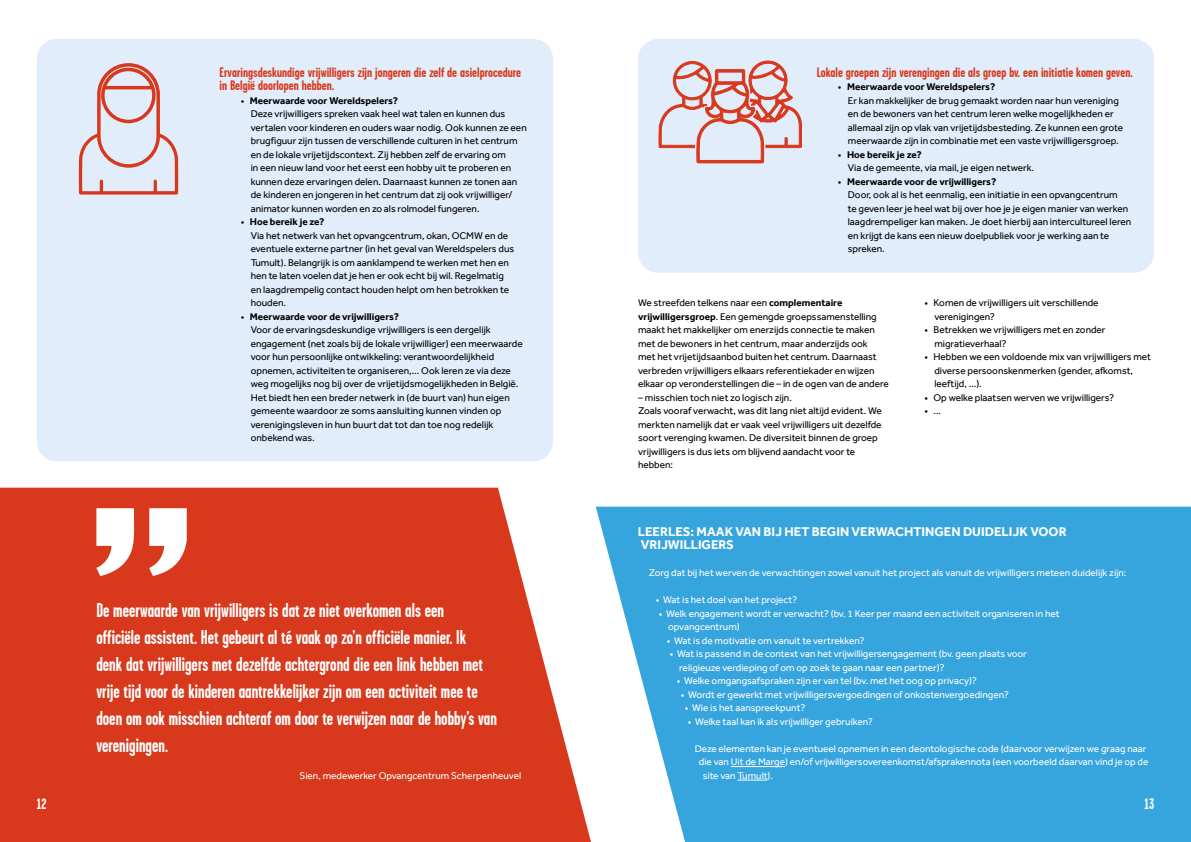
<style>
.page{position:relative;width:1191px;height:842px;background:#fff}
.page>*{position:absolute;margin:0;border:0;box-sizing:border-box;transform-origin:0 0}
.t1{font:700 20px/27px "Garage Gothic";color:#fff;scale:.94 1}
.t2{font:700 15px "Garage Gothic";color:#fff}
.t3{font:700 13.8px/13.5px "Garage Gothic";color:#d8391d;scale:1.05 1}
.t4{font:700 13px/13.5px "Effra";color:#fff}
.t5{font:10px/13.5px "Effra";color:#000}
.t6{font:10px/13.5px "Effra";color:#fff}
.s1{font-weight:700}
</style>
<div class="page">
<svg style="left:0;top:488px;width:591px;height:354px;background:#db492f"></svg>
<svg style="left:149px;top:508px;width:38px;height:68px"></svg>
<svg style="left:96px;top:508px;width:38px;height:68px"></svg>
<div style="left:37px;top:39px;width:516px;height:422px;background:#e1edfa;border-radius:20px"></div>
<div style="left:638px;top:39px;width:516px;height:234px;background:#e1edfa;border-radius:20px"></div>
<svg style="left:658px;top:60px;width:144px;height:104px"></svg>
<svg style="left:79px;top:63px;width:99px;height:132px"></svg>
<svg style="left:596px;top:507px;width:595px;height:335px;background:#46abdf"></svg>
<hr style="left:731px;top:766px;width:54px;height:1px;background:#fff">
<hr style="left:737px;top:780px;width:30px;height:1px;background:#fff">
<h3 class="t3" style="left:219px;top:65px;width:289px">Ervaringsdeskundige vrijwilligers zijn jongeren die zelf de asielprocedure in België doorlopen hebben.</h3>
<p class="t5" style="left:251px;top:93px;width:277px;text-indent:-10px">• <span class="s1">Meerwaarde voor Wereldspelers?<br></span>Deze vrijwilligers spreken vaak heel wat talen en kunnen dus vertalen voor kinderen en ouders waar nodig. Ook kunnen ze een brugfiguur zijn tussen de verschillende culturen in het centrum en de lokale vrijetijdscontext. Zij hebben zelf de ervaring om<br>in een nieuw land voor het eerst een hobby uit te proberen en kunnen deze ervaringen delen. Daarnaast kunnen ze tonen aan de kinderen en jongeren in het centrum dat zij ook vrijwilliger/ animator kunnen worden en zo als rolmodel fungeren.</p>
<p class="t5" style="left:251px;top:215px;width:265px;text-indent:-10px">• <span class="s1">Hoe bereik je ze?<br></span>Via het netwerk van het opvangcentrum, okan, OCMW en de eventuele externe partner (in het geval van Wereldspelers dus Tumult). Belangrijk is om aanklampend te werken met hen en hen te laten voelen dat je hen er ook echt bij wil. Regelmatig en laagdrempelig contact houden helpt om hen betrokken te houden.</p>
<p class="t5" style="left:251px;top:309px;width:273px;text-indent:-10px">• <span class="s1">Meerwaarde voor de vrijwilligers?<br></span>Voor de ervaringsdeskundige vrijwilligers is een dergelijk engagement (net zoals bij de lokale vrijwilliger) een meerwaarde voor hun persoonlijke ontwikkeling: verantwoordelijkheid opnemen, activiteiten te organiseren,... Ook leren ze via deze weg mogelijks nog bij over de vrijetijdsmogelijkheden in België.<br>Het biedt hen een breder netwerk in (de buurt van) hun eigen gemeente waardoor ze soms aansluiting kunnen vinden op verenigingsleven in hun buurt dat tot dan toe nog redelijk onbekend was.</p>
<p class="t1" style="left:96px;top:596px;width:427px">De meerwaarde van vrijwilligers is dat ze niet overkomen als een<br>officiële assistent. Het gebeurt al té vaak op zo’n officiële manier. Ik denk dat vrijwilligers met dezelfde achtergrond die een link hebben met vrije tijd voor de kinderen aantrekkelijker zijn om een activiteit mee te doen om ook misschien achteraf om door te verwijzen naar de hobby’s van verenigingen.</p>
<p class="t6" style="left:299px;top:768px;width:223px">Sien, medewerker Opvangcentrum Scherpenheuvel</p>
<h3 class="t3" style="left:816px;top:65px;width:302px">Lokale groepen zijn verengingen die als groep bv. een initiatie komen geven.</h3>
<p class="t5" style="left:848px;top:80px;width:277px;text-indent:-10px">• <span class="s1">Meerwaarde voor Wereldspelers?<br></span>Er kan makkelijker de brug gemaakt worden naar hun vereniging en de bewoners van het centrum leren welke mogelijkheden er allemaal zijn op vlak van vrijetijdsbesteding. Ze kunnen een grote meerwaarde zijn in combinatie met een vaste vrijwilligersgroep.</p>
<p class="t5" style="left:848px;top:147px;width:188px;text-indent:-10px">• <span class="s1">Hoe bereik je ze?<br></span>Via de gemeente, via mail, je eigen netwerk.</p>
<p class="t5" style="left:848px;top:174px;width:285px;text-indent:-10px">• <span class="s1">Meerwaarde voor de vrijwilligers?<br></span>Door, ook al is het eenmalig, een initiatie in een opvangcentrum<br>te geven leer je heel wat bij over hoe je je eigen manier van werken laagdrempeliger kan maken. Je doet hierbij aan intercultureel leren en krijgt de kans een nieuw doelpubliek voor je werking aan te spreken.</p>
<p class="t5" style="left:638px;top:296px;width:252px">We streefden telkens naar een <span class="s1">complementaire vrijwilligersgroep</span>. Een gemengde groepssamenstelling maakt het makkelijker om enerzijds connectie te maken met de bewoners in het centrum, maar anderzijds ook<br>met het vrijetijdsaanbod buiten het centrum. Daarnaast verbreden vrijwilligers elkaars referentiekader en wijzen elkaar op veronderstellingen die – in de ogen van de andere</p>
<p class="t5" style="left:638px;top:390px;width:245px">– misschien toch niet zo logisch zijn.<br>Zoals vooraf verwacht, was dit lang niet altijd evident. We merkten namelijk dat er vaak veel vrijwilligers uit dezelfde soort verenging kwamen. De diversiteit binnen de groep vrijwilligers is dus iets om blijvend aandacht voor te hebben:</p>
<p class="t5" style="left:934px;top:296px;width:166px;text-indent:-10px">• Komen de vrijwilligers uit verschillende verenigingen?</p>
<p class="t5" style="left:934px;top:323px;width:173px;text-indent:-10px">• Betrekken we vrijwilligers met en zonder migratieverhaal?</p>
<p class="t5" style="left:934px;top:350px;width:218px;text-indent:-10px">• Hebben we een voldoende mix van vrijwilligers met diverse persoonskenmerken (gender, afkomst, leeftijd, …).</p>
<p class="t5" style="left:924px;top:390px;width:191px">• Op welke plaatsen werven we vrijwilligers?</p>
<p class="t5" style="left:924px;top:404px;width:18px">• ...</p>
<h3 class="t4" style="left:638px;top:524px;width:430px">LEERLES: MAAK VAN BIJ HET BEGIN VERWACHTINGEN DUIDELIJK VOOR<br>VRIJWILLIGERS</h3>
<p class="t6" style="left:649px;top:566px;width:479px">Zorg dat bij het werven de verwachtingen zowel vanuit het project als vanuit de vrijwilligers meteen duidelijk zijn:</p>
<p class="t6" style="left:656px;top:593px;width:143px">• Wat is het doel van het project?</p>
<p class="t6" style="left:668px;top:606px;width:393px;text-indent:-9px">• Welk engagement wordt er verwacht? (bv. 1 Keer per maand een activiteit organiseren in het opvangcentrum)</p>
<p class="t6" style="left:667px;top:633px;width:199px">• Wat is de motivatie om vanuit te vertrekken?</p>
<p class="t6" style="left:679px;top:647px;width:349px;text-indent:-9px">• Wat is passend in de context van het vrijwilligersengagement (bv. geen plaats voor religieuze verdieping of om op zoek te gaan naar een partner)?</p>
<p class="t6" style="left:677px;top:674px;width:302px">• Welke omgangsafspraken zijn er van tel (bv. met het oog op privacy)?</p>
<p class="t6" style="left:681px;top:687px;width:329px">• Wordt er gewerkt met vrijwilligersvergoedingen of onkostenvergoedingen?</p>
<p class="t6" style="left:685px;top:701px;width:122px">• Wie is het aanspreekpunt?</p>
<p class="t6" style="left:688px;top:714px;width:186px">• Welke taal kan ik als vrijwilliger gebruiken?</p>
<p class="t6" style="left:695px;top:741px;width:453px">Deze elementen kan je eventueel opnemen in een deontologische code (daarvoor verwijzen we graag naar</p>
<p class="t6" style="left:699px;top:755px;width:451px">die van Uit de Marge) en/of vrijwilligersovereenkomst/afsprakennota (een voorbeeld daarvan vind je op de</p>
<p class="t6" style="left:703px;top:768px;width:72px">site van Tumult).</p>
<h2 class="t2" style="left:37px;top:796px;width:11px">12</h2>
<h2 class="t2" style="left:1144px;top:796px;width:11px">13</h2>
</div>
